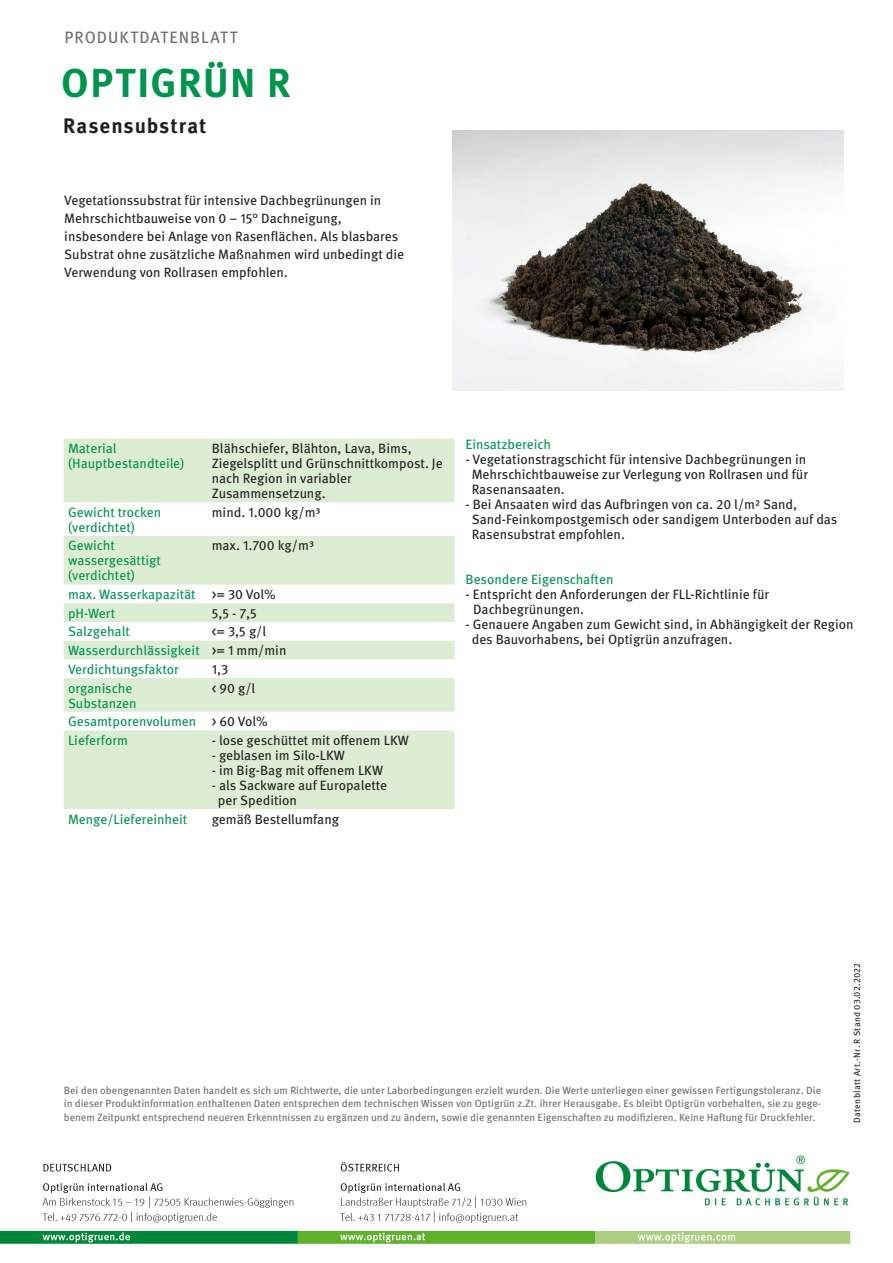
<style>
.page{position:relative;width:893px;height:1263px;background:#fff}
.page>*{position:absolute;margin:0;border:0;box-sizing:border-box;transform-origin:0 0}
.Titel_Headline_Versa{font:700 40.5px "Meta Pro";letter-spacing:.035em;color:#00944d}
.t1{font:700 21px "Meta Pro";letter-spacing:.045em;color:#231f20}
.t2{font:16.5px "Meta Pro";letter-spacing:.065em;color:#6c6d70}
.t3{font:13.5px/15px "Meta Pro";color:#231f20}
.t4{font:13.5px "Meta Pro";color:#00944d}
.t5{font:10.5px/13.5px "Meta Pro";color:#6c6d70;text-align:justify}
.fliesstext_book{font:9px "Meta Pro";letter-spacing:.03em;color:#231f20}
</style>
<div class="page">
<svg style="left:64px;top:439px;width:390px;height:370px;fill:#ddedd4"></svg>
<img style="left:452px;top:130px;width:391px;height:261px">
<img style="left:0;top:1155px;width:851px;height:89px">
<p class="t2" style="left:64px;top:26px;width:175px">PRODUKTDATENBLATT</p>
<p class="Titel_Headline_Versa" style="left:61px;top:57px;width:231px">OPTIGRÜN R</p>
<p class="t1" style="left:63px;top:112px;width:145px">Rasensubstrat</p>
<p class="t3" style="left:64px;top:193px;width:319px">Vegetationssubstrat für intensive Dachbegrünungen in</p>
<p class="t3" style="left:64px;top:211px;width:279px">Mehrschichtbauweise von 0 – 15° Dachneigung,</p>
<p class="t3" style="left:64px;top:229px;width:336px">insbesondere bei Anlage von Rasenflächen. Als blasbares</p>
<p class="t3" style="left:64px;top:245px;width:341px;line-height:18px">Substrat ohne zusätzliche Maßnahmen wird unbedingt die<br>Verwendung von Rollrasen empfohlen.</p>
<p class="t4" style="left:68px;top:440px;width:50px">Material</p>
<p class="t4" style="left:68px;top:455px;width:118px">(Hauptbestandteile)</p>
<p class="t3" style="left:212px;top:441px;width:233px">Blähschiefer, Blähton, Lava, Bims,<br>Ziegelsplitt und Grünschnittkompost. Je nach Region in variabler</p>
<p class="t3" style="left:212px;top:486px;width:115px">Zusammensetzung.</p>
<p class="t4" style="left:68px;top:503px;width:95px">Gewicht trocken</p>
<p class="t4" style="left:68px;top:518px;width:68px">(verdichtet)</p>
<p class="t3" style="left:212px;top:505px;width:110px">mind. 1.000 kg/m³</p>
<p class="t4" style="left:68px;top:537px;width:48px">Gewicht</p>
<p class="t4" style="left:68px;top:552px;width:95px">wassergesättigt</p>
<p class="t4" style="left:68px;top:567px;width:68px">(verdichtet)</p>
<p class="t3" style="left:212px;top:539px;width:104px">max. 1.700 kg/m³</p>
<p class="t4" style="left:68px;top:586px;width:129px">max. Wasserkapazität</p>
<p class="t3" style="left:212px;top:587px;width:65px">&gt;= 30 Vol%</p>
<p class="t4" style="left:68px;top:604px;width:49px">pH-Wert</p>
<p class="t3" style="left:212px;top:606px;width:47px">5,5 - 7,5</p>
<p class="t4" style="left:68px;top:623px;width:63px">Salzgehalt</p>
<p class="t3" style="left:212px;top:625px;width:56px">&lt;= 3,5 g/l</p>
<p class="t4" style="left:68px;top:642px;width:133px">Wasserdurchlässigkeit</p>
<p class="t3" style="left:212px;top:643px;width:76px">&gt;= 1 mm/min</p>
<p class="t4" style="left:68px;top:661px;width:112px">Verdichtungsfaktor</p>
<p class="t3" style="left:212px;top:662px;width:18px">1,3</p>
<p class="t4" style="left:68px;top:679px;width:66px">organische</p>
<p class="t4" style="left:68px;top:694px;width:70px">Substanzen</p>
<p class="t3" style="left:212px;top:681px;width:45px">&lt; 90 g/l</p>
<p class="t4" style="left:68px;top:713px;width:130px">Gesamtporenvolumen</p>
<p class="t3" style="left:212px;top:714px;width:57px">&gt; 60 Vol%</p>
<p class="t4" style="left:68px;top:732px;width:62px">Lieferform</p>
<p class="t3" style="left:212px;top:733px;width:199px">- lose geschüttet mit offenem LKW</p>
<p class="t3" style="left:212px;top:748px;width:135px">- geblasen im Silo-LKW</p>
<p class="t3" style="left:212px;top:763px;width:173px">- im Big-Bag mit offenem LKW</p>
<p class="t3" style="left:212px;top:778px;width:177px">- als Sackware auf Europalette</p>
<p class="t3" style="left:218px;top:793px;width:81px">per Spedition</p>
<p class="t4" style="left:68px;top:810px;width:121px">Menge/Liefereinheit</p>
<p class="t3" style="left:212px;top:812px;width:129px">gemäß Bestellumfang</p>
<p class="t4" style="left:466px;top:435px;width:87px">Einsatzbereich</p>
<p class="t3" style="left:466px;top:452px;width:342px">- Vegetationstragschicht für intensive Dachbegrünungen in</p>
<p class="t3" style="left:472px;top:467px;width:338px">Mehrschichtbauweise zur Verlegung von Rollrasen und für</p>
<p class="t3" style="left:472px;top:482px;width:95px">Rasenansaaten.</p>
<p class="t3" style="left:466px;top:497px;width:333px">- Bei Ansaaten wird das Aufbringen von ca. 20 l/m² Sand,</p>
<p class="t3" style="left:472px;top:512px;width:367px">Sand-Feinkompostgemisch oder sandigem Unterboden auf das</p>
<p class="t3" style="left:472px;top:527px;width:155px">Rasensubstrat empfohlen.</p>
<p class="t4" style="left:466px;top:570px;width:149px">Besondere Eigenschaften</p>
<p class="t3" style="left:466px;top:587px;width:305px">- Entspricht den Anforderungen der FLL-Richtlinie für</p>
<p class="t3" style="left:473px;top:602px;width:112px">Dachbegrünungen.</p>
<p class="t3" style="left:466px;top:617px;width:389px">- Genauere Angaben zum Gewicht sind, in Abhängigkeit der Region</p>
<p class="t3" style="left:472px;top:632px;width:262px">des Bauvorhabens, bei Optigrün anzufragen.</p>
<p class="t5" style="left:64px;top:1084px;width:759px">Bei den obengenannten Daten handelt es sich um Richtwerte, die unter Laborbedingungen erzielt wurden. Die Werte unterliegen einer gewissen Fertigungstoleranz. Die in dieser Produktinformation enthaltenen Daten entsprechen dem technischen Wissen von Optigrün z.Zt. ihrer Herausgabe. Es bleibt Optigrün vorbehalten, sie zu gege&shy;benem Zeitpunkt entsprechend neueren Erkenntnissen zu ergänzen und zu ändern, sowie die genannten Eigenschaften zu modifizieren. Keine Haftung für Druckfehler.</p>
<p class="fliesstext_book" style="left:851px;top:1123px;width:161px;rotate:-90deg">Datenblatt Art.-Nr. R Stand 03.02.2022</p>
</div>
